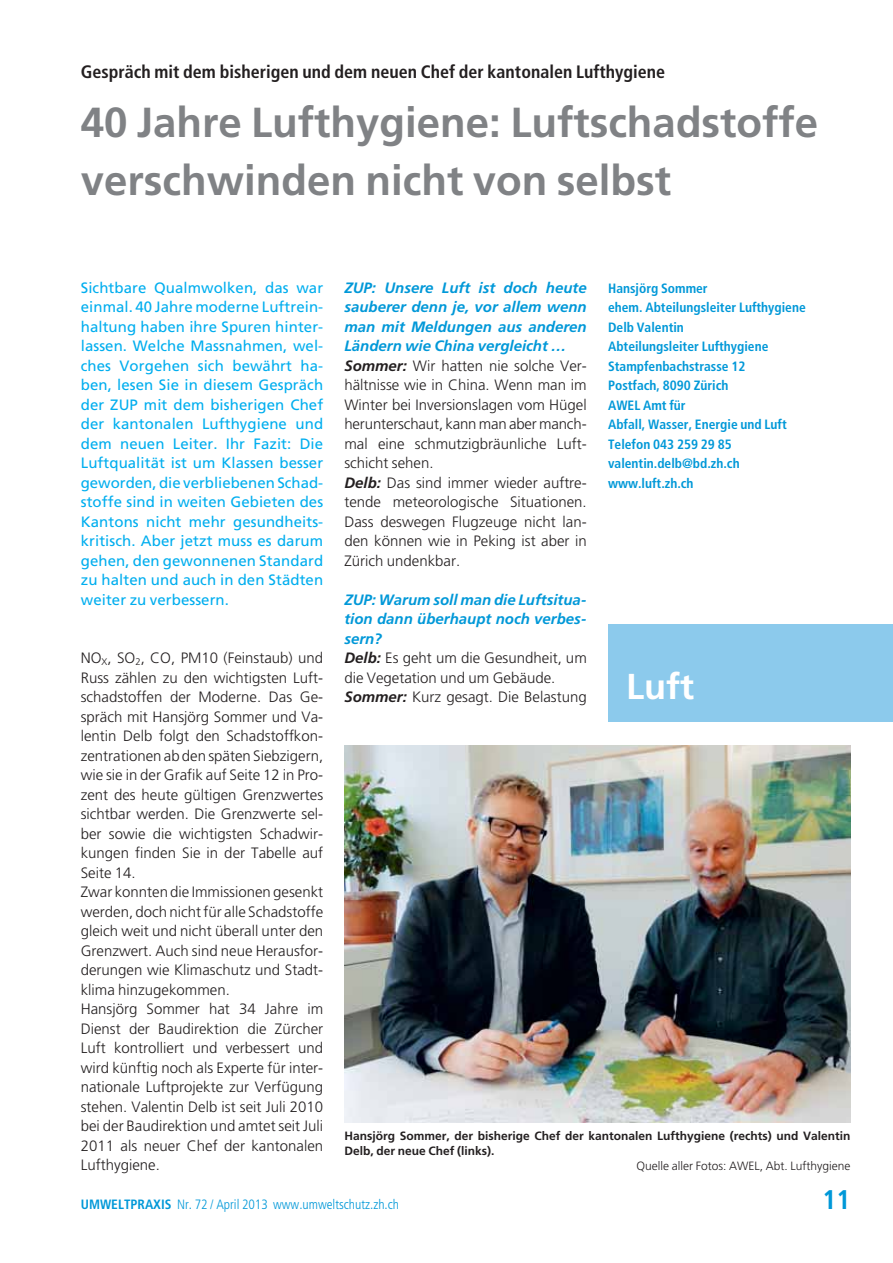
<style>
.page{position:relative;width:893px;height:1263px;background:#fff}
.page>*{position:absolute;margin:0;border:0;box-sizing:border-box;transform-origin:0 0}
.t1{font:700 42px/58.5px "Frutiger LT Std";color:#808285}
.t2{font:700 36px "Frutiger LT Std";color:#fff}
.t3{font:700 condensed 27px "Frutiger LT Std";color:#0098d8}
.t4{font:700 condensed 18px "Frutiger LT Std";color:#231f20}
.t5{font:300 15px/19.5px "Frutiger LT Std";color:#231f20}
.t6{font:15px/19.5px "Frutiger LT Std";letter-spacing:.005em;color:#00aeef;text-align:justify}
.t7{font:700 condensed 13.5px/19.5px "Frutiger LT Std";color:#0098d8}
.t8{font:300 condensed 13.5px "Frutiger LT Std";color:#0098d8}
.t9{font:700 12px/15px "Frutiger LT Std";color:#231f20}
.t10{font:300 12px "Frutiger LT Std";color:#231f20}
.s1{font-weight:700;font-style:italic;color:#0098d8}
.s2{font-weight:700;font-style:italic}
.s3{font-weight:700}
</style>
<div class="page">
<div style="left:608px;top:624px;width:285px;height:97px;background:#8ccaec"></div>
<img style="left:344px;top:745px;width:506px;height:377px">
<p class="t4" style="left:81px;top:63px;width:586px">Gespräch mit dem bisherigen und dem neuen Chef der kantonalen Lufthygiene</p>
<h1 class="t1" style="left:81px;top:95px;width:739px">40 Jahre Lufthygiene: Luftschadstoffe verschwinden nicht von selbst</h1>
<p class="t6" style="left:81px;top:278px;width:244px">Sichtbare Qualmwolken, das war einmal. 40 Jahre moderne Luftrein&shy;haltung haben ihre Spuren hinter&shy;lassen. Welche Massnahmen, wel&shy;ches Vorgehen sich bewährt ha&shy;ben, lesen Sie in diesem Gespräch der ZUP mit dem bisherigen Chef der kantonalen Lufthygiene und dem neuen Leiter. Ihr Fazit: Die Luftqualität ist um Klassen besser geworden, die verbliebenen Schad - stoffe sind in weiten Gebieten des Kantons nicht mehr gesundheits&shy;kritisch. Aber jetzt muss es darum gehen, den gewonnenen Standard zu halten und auch in den Städten weiter zu verbessern.</p>
<p class="t5" style="left:81px;top:649px;width:244px">NO<sub>X</sub>, SO<sub>2</sub>, CO, PM10 (Feinstaub) und Russ zählen zu den wichtigsten Luft&shy;schadstoffen der Moderne. Das Ge&shy;spräch mit Hansjörg Sommer und Va&shy;lentin Delb folgt den Schadstoffkon&shy;zentrationen ab den späten Siebzigern, wie sie in der Grafik auf Seite 12 in Pro&shy;zent des heute gültigen Grenzwertes sichtbar werden. Die Grenzwerte sel&shy;ber sowie die wichtigsten Schadwir&shy;kungen finden Sie in der Tabelle auf Seite 14.<br>Zwar konnten die Immissionen gesenkt werden, doch nicht für alle Schadstoffe gleich weit und nicht überall unter den Grenzwert. Auch sind neue Herausfor&shy;derungen wie Klimaschutz und Stadt&shy;klima hinzugekommen.<br>Hansjörg Sommer hat 34 Jahre im Dienst der Baudirektion die Zürcher Luft kontrolliert und verbessert und wird künftig noch als Experte für inter&shy;nationale Luftprojekte zur Verfügung stehen. Valentin Delb ist seit Juli 2010 bei der Baudirektion und amtet seit Juli 2011 als neuer Chef der kantonalen Lufthygiene.</p>
<p class="t5" style="left:344px;top:278px;width:244px"><span class="s1">ZUP: Unsere Luft ist doch heute sauberer denn je, vor allem wenn man mit Meldungen aus anderen<br>Ländern wie China vergleicht …<br></span><span class="s2">Sommer:</span> Wir hatten nie solche Ver&shy;hältnisse wie in China. Wenn man im<br>Winter bei Inversionslagen vom Hügel herunterschaut, kann man aber manch - mal eine schmutzigbräunliche Luft&shy;schicht sehen.<br><span class="s2">Delb:</span> Das sind immer wieder auftre&shy;tende meteorologische Situationen.<br>Dass deswegen Flugzeuge nicht lan&shy;den können wie in Peking ist aber in<br>Zürich undenkbar.</p>
<p class="t5" style="left:344px;top:590px;width:244px"><span class="s1">ZUP: Warum soll man die Luftsitua&shy;tion dann überhaupt noch verbes&shy;sern?<br></span><span class="s2">Delb:</span> Es geht um die Gesundheit, um die Vegetation und um Gebäude.<br><span class="s2">Sommer:</span> Kurz gesagt. Die Belastung</p>
<p class="t7" style="left:608px;top:279px;width:199px">Hansjörg Sommer<br>ehem. Abteilungsleiter Lufthygiene<br>Delb Valentin<br>Abteilungsleiter Lufthygiene<br>Stampfenbachstrasse 12<br>Postfach, 8090 Zürich<br>AWEL Amt für<br>Abfall, Wasser, Energie und Luft<br>Telefon 043 259 29 85 valentin.delb@bd.zh.ch www.luft.zh.ch</p>
<h2 class="t2" style="left:626px;top:669px;width:70px">Luft</h2>
<p class="t9" style="left:344px;top:1129px;width:507px">Hansjörg Sommer, der bisherige Chef der kantonalen Lufthygiene (rechts) und Valentin<br>Delb, der neue Chef (links).</p>
<p class="t10" style="left:636px;top:1160px;width:216px">Quelle aller Fotos: AWEL, Abt. Lufthygiene</p>
<p class="t8" style="left:81px;top:1196px;width:320px"><span class="s3">UMWELTPRAXIS</span> Nr. 72 / April 2013 www.umweltschutz.zh.ch</p>
<h3 class="t3" style="left:822px;top:1186px;width:30px">11</h3>
</div>
